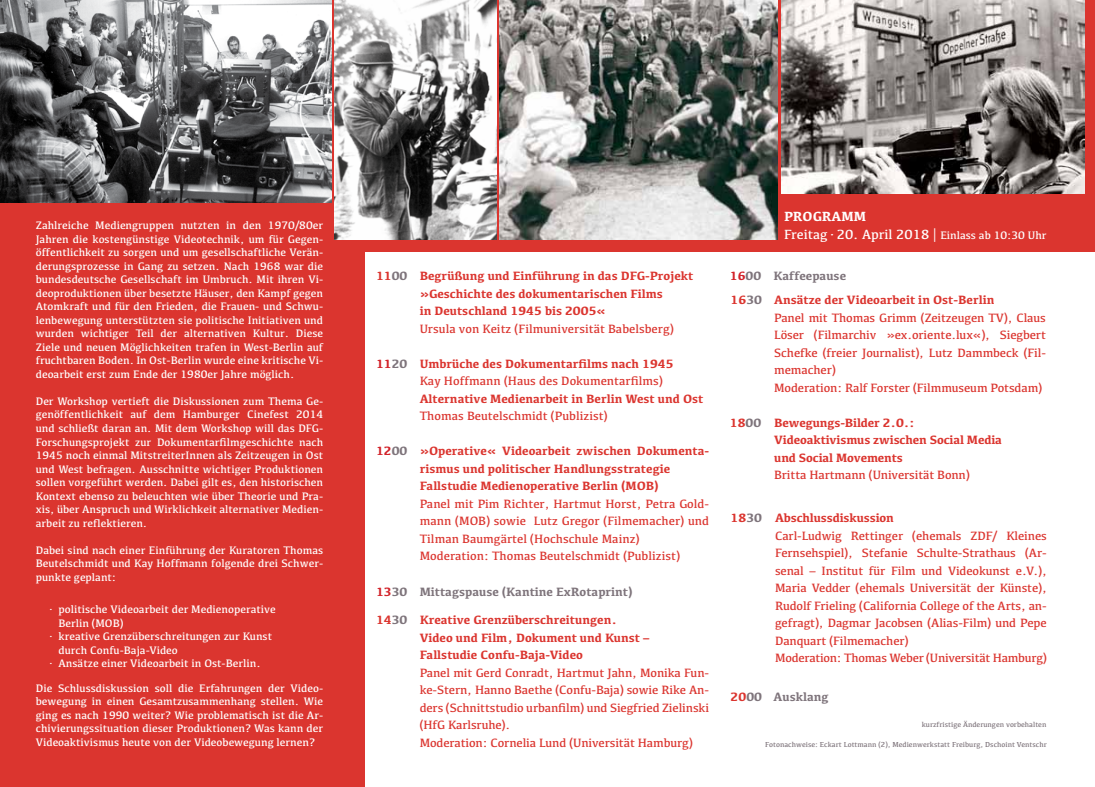
<style>
.page{position:relative;width:1095px;height:787px;background:#db352f}
.page>*{position:absolute;margin:0;border:0;box-sizing:border-box;transform-origin:0 0}
.t1{font:13.75px/17.5px "Kefa";color:#fff}
.t2{font:12.5px/17.5px "Kefa";letter-spacing:-.01em;color:#db352f}
.t3{font:700 12.5px/17.5px "Kefa";color:#db352f}
.t4{font:700 12.5px "Kefa";color:#7e747b}
.t5{font:700 12.5px "Kefa";color:#d2232a}
.t6{font:11.25px/13.5px "Kefa";color:#fff;text-align:justify}
.t7{font:7.5px "Kefa";color:#7e747b}
.s1{color:#7e747b}
.s2{color:#d2232a}
.s3{font-weight:700}
.s4{font-size:11.25px}
.s5{color:#db352f}
</style>
<div class="page">
<img style="left:781px;top:0;width:303px;height:193px">
<img style="left:0;top:0;width:331px;height:202px">
<img style="left:335px;top:0;width:161px;height:239px">
<img style="left:500px;top:0;width:277px;height:239px">
<div style="left:365px;top:253px;width:730px;height:534px;background:#fff"></div>
<p class="t6" style="left:36px;top:218px;width:289px">Zahlreiche Mediengruppen nutzten in den 1970/80er Jahren die kostengünstige Videotechnik, um für Gegen&shy;öffentlichkeit zu sorgen und um gesellschaftliche Verän&shy;derungsprozesse in Gang zu setzen. Nach 1968 war die bundesdeutsche Gesellschaft im Umbruch. Mit ihren Vi&shy;deoproduktionen über besetzte Häuser, den Kampf gegen Atomkraft und für den Frieden, die Frauen- und Schwu&shy;lenbewegung unterstützten sie politische Initiativen und wurden wichtiger Teil der alternativen Kultur. Diese Ziele und neuen Möglichkeiten trafen in West-Berlin auf fruchtbaren Boden. In Ost-Berlin wurde eine kritische Vi&shy;deoarbeit erst zum Ende der 1980er Jahre möglich.</p>
<p class="t6" style="left:36px;top:394px;width:289px">Der Workshop vertieft die Diskussionen zum Thema Ge&shy;genöffentlichkeit auf dem Hamburger Cinefest 2014 und schließt daran an. Mit dem Workshop will das DFG-Forschungsprojekt zur Dokumentarfilmgeschichte nach 1945 noch einmal MitstreiterInnen als Zeitzeugen in Ost und West befragen. Ausschnitte wichtiger Produktionen sollen vorgeführt werden. Dabei gilt es, den historischen Kontext ebenso zu beleuchten wie über Theorie und Pra&shy;xis, über Anspruch und Wirklichkeit alternativer Medien&shy;arbeit zu reflektieren.</p>
<p class="t6" style="left:36px;top:542px;width:289px">Dabei sind nach einer Einführung der Kuratoren Thomas Beutelschmidt und Kay Hoffmann folgende drei Schwer&shy;punkte geplant:</p>
<p class="t6" style="left:58px;top:602px;width:219px;text-align:left">politische Videoarbeit der Medienoperative Berlin (MOB)<br>kreative Grenzüberschreitungen zur Kunst durch Confu-Baja-Video<br>Ansätze einer Videoarbeit in Ost-Berlin.</p>
<p class="t6" style="left:50px;top:602px;width:3px">·</p>
<p class="t6" style="left:50px;top:629px;width:3px">·</p>
<p class="t6" style="left:50px;top:656px;width:3px">·</p>
<p class="t6" style="left:36px;top:680px;width:289px">Die Schlussdiskussion soll die Erfahrungen der Video&shy;bewegung in einen Gesamtzusammenhang stellen. Wie ging es nach 1990 weiter? Wie problematisch ist die Ar&shy;chivierungssituation dieser Produktionen? Was kann der Videoaktivismus heute von der Videobewegung lernen?</p>
<p class="t3" style="left:376px;top:266px;width:33px">11<span class="s1">00</span></p>
<p class="t5" style="left:376px;top:355px;width:33px">11<span class="s1">20</span></p>
<p class="t5" style="left:376px;top:442px;width:33px">12<span class="s1">00</span></p>
<p class="t3" style="left:420px;top:266px;width:275px">Begrüßung und Einführung in das DFG-Projekt »Geschichte des dokumentarischen Films<br>in Deutschland 1945 bis 2005«</p>
<p class="t2" style="left:420px;top:319px;width:256px">Ursula von Keitz (Filmuniversität Babelsberg)</p>
<p class="t3" style="left:420px;top:354px;width:255px">Umbrüche des Dokumentarfilms nach 1945</p>
<p class="t2" style="left:420px;top:372px;width:245px">Kay Hoffmann (Haus des Dokumentarfilms)</p>
<p class="t3" style="left:420px;top:389px;width:285px">Alternative Medienarbeit in Berlin West und Ost</p>
<p class="t2" style="left:420px;top:407px;width:189px">Thomas Beutelschmidt (Publizist)</p>
<p class="t3" style="left:420px;top:441px;width:291px">»Operative« Videoarbeit zwischen Dokumenta&shy;rismus und politischer Handlungsstrategie<br>Fallstudie Medienoperative Berlin (MOB)</p>
<p class="t2" style="left:420px;top:494px;width:291px">Panel mit Pim Richter, Hartmut Horst, Petra Gold&shy;mann (MOB) sowie Lutz Gregor (Filmemacher) und Tilman Baumgärtel (Hochschule Mainz)<br>Moderation: Thomas Beutelschmidt (Publizist)</p>
<p class="t4" style="left:376px;top:583px;width:258px"><span class="s2">13</span>30 Mittagspause (Kantine ExRotaprint)</p>
<p class="t3" style="left:420px;top:610px;width:231px">Kreative Grenzüberschreitungen.<br>Video und Film, Dokument und Kunst –<br>Fallstudie Confu-Baja-Video</p>
<p class="t2" style="left:420px;top:663px;width:291px">Panel mit Gerd Conradt, Hartmut Jahn, Monika Fun&shy;ke-Stern, Hanno Baethe (Confu-Baja) sowie Rike An&shy;ders (Schnittstudio urbanfilm) und Siegfried Zielinski (HfG Karlsruhe).<br>Moderation: Cornelia Lund (Universität Hamburg)</p>
<p class="t3" style="left:376px;top:610px;width:33px">14<span class="s1">30</span></p>
<p class="t1" style="left:784px;top:207px;width:264px"><span class="s3">PROGRAMM<br></span>Freitag · 20. April 2018 | <span class="s4">Einlass ab 10:30 Uhr</span></p>
<p class="t3" style="left:774px;top:263px;width:222px;line-height:24.1px;text-indent:-44px"><span class="s2">16</span><span class="s1">00 Kaffeepause<br></span>Ansätze der Videoarbeit in Ost-Berlin</p>
<p class="t2" style="left:774px;top:308px;width:273px">Panel mit Thomas Grimm (Zeitzeugen TV), Claus Löser (Filmarchiv »ex.oriente.lux«), Siegbert Schefke (freier Journalist), Lutz Dammbeck (Fil&shy;memacher)<br>Moderation: Ralf Forster (Filmmuseum Potsdam)</p>
<p class="t3" style="left:731px;top:290px;width:33px">16<span class="s1">30</span></p>
<p class="t3" style="left:730px;top:413px;width:33px">18<span class="s1">00</span></p>
<p class="t3" style="left:774px;top:413px;width:229px">Bewegungs-Bilder 2.0.:<br>Videoaktivismus zwischen Social Media und Social Movements</p>
<p class="t2" style="left:774px;top:466px;width:197px">Britta Hartmann (Universität Bonn)</p>
<p class="t3" style="left:731px;top:508px;width:33px">18<span class="s1">30</span></p>
<p class="t3" style="left:775px;top:508px;width:120px">Abschlussdiskussion</p>
<p class="t2" style="left:775px;top:526px;width:273px">Carl-Ludwig Rettinger (ehemals ZDF/ Kleines Fernsehspiel), Stefanie Schulte-Strathaus (Ar&shy;senal – Institut für Film und Videokunst e.V.), Maria Vedder (ehemals Universität der Künste), Rudolf Frieling (California College of the Arts, an&shy;gefragt), Dagmar Jacobsen (Alias-Film) und Pepe Danquart (Filmemacher)<br>Moderation: Thomas Weber (Universität Hamburg)</p>
<p class="t4" style="left:731px;top:688px;width:100px"><span class="s5">20</span>00 Ausklang</p>
<p class="t7" style="left:765px;top:739px;width:283px">Fotonachweise: Eckart Lottmann (2), Medienwerkstatt Freiburg, Dschoint Ventschr</p>
<p class="t7" style="left:922px;top:719px;width:126px">kurzfristige Änderungen vorbehalten</p>
</div>
